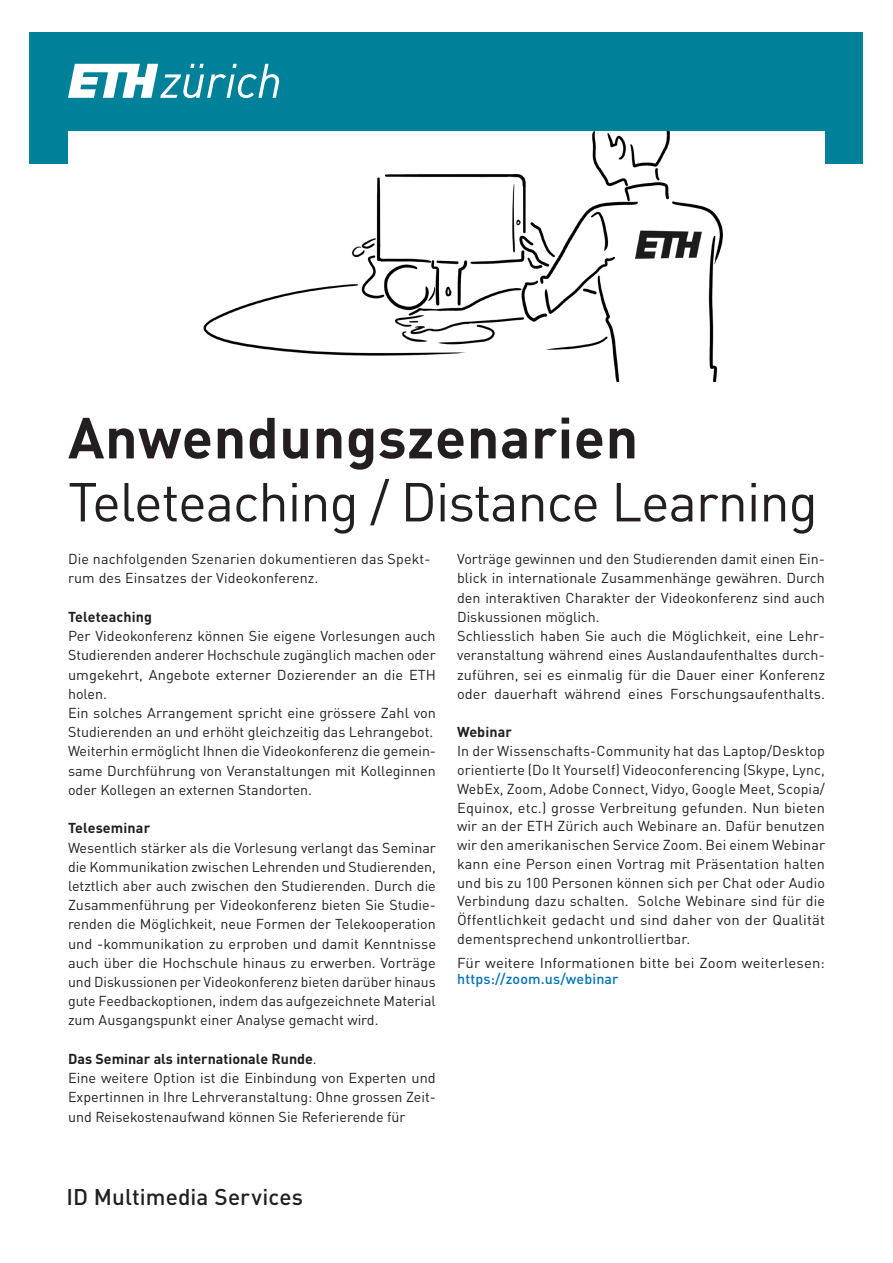
<style>
.page{position:relative;width:893px;height:1263px;background:#fff}
.page>*{position:absolute;margin:0;border:0;box-sizing:border-box;transform-origin:0 0}
.t1{font:700 57px "DIN Pro";letter-spacing:.01em;color:#231f20}
.t2{font:54px "DIN Pro";letter-spacing:-.02em;color:#231f20}
.t3{font:500 22.5px "DIN Pro";letter-spacing:.005em;color:#231f20}
.t4{font:14.25px/19.2px "DIN Pro";color:#231f20}
.t5{font:14.25px "DIN Pro";color:#231f20;scale:1.04 1}
.t6{font:700 14.25px "DIN Pro";letter-spacing:.01em;color:#231f20}
.t7{font:500 14.25px "DIN Pro";letter-spacing:.01em;color:#0072bc}
.s1{font-weight:700}
</style>
<div class="page">
<div style="left:30px;top:32px;width:833px;height:132px;background:#00819a"></div>
<img style="left:68px;top:132px;width:757px;height:250px">
<svg style="left:68px;top:64px;width:211px;height:34px"></svg>
<h1 class="t1" style="left:68px;top:390px;width:572px">Anwendungszenarien</h1>
<h2 class="t2" style="left:68px;top:459px;width:751px">Teleteaching / Distance Learning</h2>
<p class="t4" style="left:68px;top:548px;width:364px">Die nachfolgenden Szenarien dokumentieren das Spekt&shy;rum des Einsatzes der Videokonferenz.</p>
<p class="t6" style="left:68px;top:605px;width:86px">Teleteaching</p>
<p class="t4" style="left:68px;top:625px;width:369px">Per Videokonferenz können Sie eigene Vorlesungen auch Studierenden anderer Hochschule zugänglich machen oder umgekehrt, Angebote externer Dozierender an die ETH holen.<br>Ein solches Arrangement spricht eine grössere Zahl von Studierenden an und erhöht gleichzeitig das Lehrangebot.<br>Weiterhin ermöglicht Ihnen die Videokonferenz die gemein&shy;same Durchführung von Veranstaltungen mit Kolleginnen oder Kollegen an externen Standorten.</p>
<p class="t6" style="left:68px;top:816px;width:84px">Teleseminar</p>
<p class="t4" style="left:68px;top:836px;width:369px;text-align:justify">Wesentlich stärker als die Vorlesung verlangt das Seminar die Kommunikation zwischen Lehrenden und Studierenden, letztlich aber auch zwischen den Studierenden. Durch die Zusammenführung per Videokonferenz bieten Sie Studie&shy;renden die Möglichkeit, neue Formen der Telekooperation und -kommunikation zu erproben und damit Kenntnisse auch über die Hochschule hinaus zu erwerben. Vorträge und Diskussionen per Videokonferenz bieten darüber hinaus gute Feedbackoptionen, indem das aufgezeichnete Material zum Ausgangspunkt einer Analyse gemacht wird.</p>
<p class="t4" style="left:68px;top:1048px;width:369px"><span class="s1">Das Seminar als internationale Runde</span>.<br>Eine weitere Option ist die Einbindung von Experten und Expertinnen in Ihre Lehrveranstaltung: Ohne grossen Zeit&shy;und Reisekostenaufwand können Sie Referierende für</p>
<p class="t4" style="left:457px;top:548px;width:369px">Vorträge gewinnen und den Studierenden damit einen Ein&shy;blick in internationale Zusammenhänge gewähren. Durch den interaktiven Charakter der Videokonferenz sind auch Diskussionen möglich.<br>Schliesslich haben Sie auch die Möglichkeit, eine Lehr&shy;veranstaltung während eines Auslandaufenthaltes durch&shy;zuführen, sei es einmalig für die Dauer einer Konferenz oder dauerhaft während eines Forschungsaufenthalts.</p>
<p class="t6" style="left:457px;top:720px;width:56px">Webinar</p>
<p class="t4" style="left:457px;top:740px;width:369px;line-height:18.8px;text-align:justify">In der Wissenschafts-Community hat das Laptop/Desktop orientierte (Do It Yourself) Videoconferencing (Skype, Lync, WebEx, Zoom, Adobe Connect, Vidyo, Google Meet, Scopia/ Equinox, etc.) grosse Verbreitung gefunden. Nun bieten wir an der ETH Zürich auch Webinare an. Dafür benutzen wir den amerikanischen Service Zoom. Bei einem Webinar kann eine Person einen Vortrag mit Präsentation halten und bis zu 100 Personen können sich per Chat oder Audio Verbindung dazu schalten. Solche Webinare sind für die Öffentlichkeit gedacht und sind daher von der Qualität dementsprechend unkontrolliertbar.</p>
<p class="t5" style="left:457px;top:951px;width:355px">Für weitere Informationen bitte bei Zoom weiterlesen:</p>
<p class="t7" style="left:457px;top:967px;width:163px">https://zoom.us/webinar</p>
<h3 class="t3" style="left:66px;top:1179px;width:238px">ID Multimedia Services</h3>
</div>
